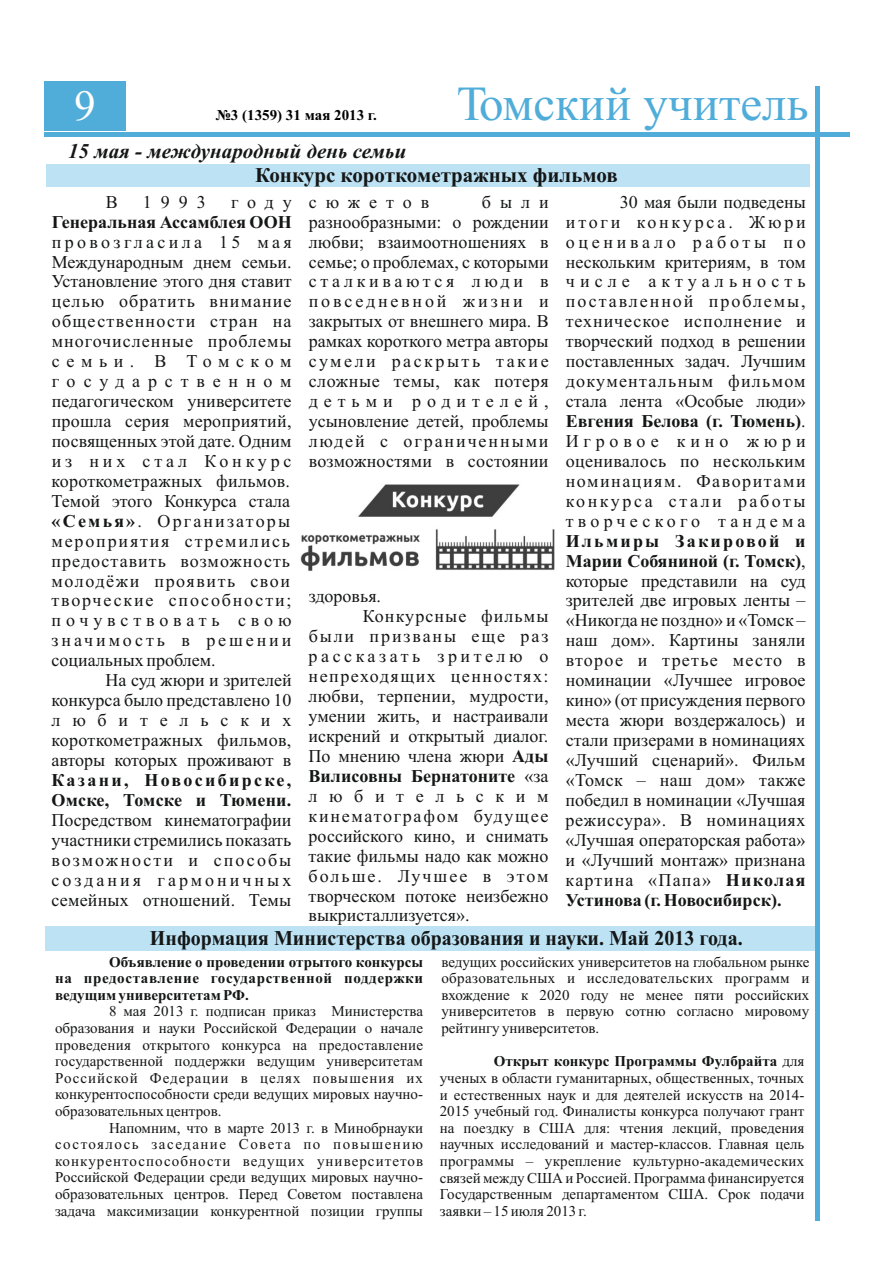
<style>
.page{position:relative;width:893px;height:1263px;background:#fff}
.page>*{position:absolute;margin:0;border:0;box-sizing:border-box;transform-origin:0 0}
.t1{font:49.05px "Times New Roman";color:#50add9}
.t2{font:43.2px "Times New Roman";color:#fff}
.t3{font:700 21px "Times New Roman";color:#151616;scale:.95 1}
.t4{font:700 21px "Times New Roman";color:#151616}
.t5{font:italic 700 21px "Times New Roman";color:#151616}
.t6{font:18px/20px "Times New Roman";letter-spacing:.01em;color:#151616;text-align:justify}
.t7{font:18px/20px "Times New Roman";letter-spacing:.095em;color:#151616;text-align:right}
.t8{font:700 18px "Times New Roman";color:#151616}
.t9{font:18px/15.9px "Times New Roman";letter-spacing:.06em;color:#151616}
.t10{font:18px "Times New Roman";letter-spacing:.1em;color:#151616}
.t11{font:18px "Times New Roman";letter-spacing:.085em;color:#151616}
.t12{font:18px "Times New Roman";letter-spacing:.17em;color:#151616}
.t13{font:18px "Times New Roman";letter-spacing:.055em;color:#151616}
.t14{font:18px "Times New Roman";letter-spacing:.035em;color:#151616}
.t15{font:18px "Times New Roman";letter-spacing:.12em;color:#151616}
.t16{font:700 18px "Times New Roman";letter-spacing:.13em;color:#151616}
.t17{font:18px "Times New Roman";letter-spacing:.14em;color:#151616}
.t18{font:18px "Times New Roman";letter-spacing:.115em;color:#151616}
.t19{font:18px "Times New Roman";letter-spacing:.235em;color:#151616}
.t20{font:18px "Times New Roman";letter-spacing:.16em;color:#151616}
.t21{font:700 18px "Times New Roman";letter-spacing:.125em;color:#151616}
.t22{font:18px "Times New Roman";letter-spacing:.27em;color:#151616}
.t23{font:18px "Times New Roman";letter-spacing:.485em;color:#151616}
.t24{font:18px "Times New Roman";letter-spacing:.66em;color:#151616}
.t25{font:15px/16.6px "Times New Roman";color:#151616;text-align:justify}
.t26{font:700 15px/16.6px "Times New Roman";color:#151616;text-align:justify}
.t27{font:15px "Times New Roman";letter-spacing:.07em;color:#151616}
.t28{font:15px "Times New Roman";letter-spacing:.065em;color:#151616}
.t29{font:15px "Times New Roman";letter-spacing:.1em;color:#151616}
.t30{font:700 15px "Times New Roman";color:#000}
.s1{font-weight:700}
.s2{font-weight:400}
</style>
<div class="page">
<div style="left:47px;top:164px;width:763px;height:23px;background:#bce2f4"></div>
<hr style="left:44px;top:132px;width:805px;height:4px;background:#50add9">
<hr style="left:815px;top:86px;width:4px;height:1135px;background:#50add9">
<div style="left:44px;top:82px;width:82px;height:49px;background:#50add9"></div>
<img style="left:300px;top:484px;width:255px;height:87px">
<div style="left:45px;top:927px;width:769px;height:24px;background:#bce2f4"></div>
<h2 class="t2" style="left:74px;top:90px;width:23px">9</h2>
<p class="t30" style="left:216px;top:110px;width:162px">№3 (1359) 31 мая 2013 г.</p>
<h1 class="t1" style="left:457px;top:86px;width:353px">Томский учитель</h1>
<p class="t5" style="left:68px;top:144px;width:340px">15 мая - международный день семьи</p>
<p class="t4" style="left:255px;top:168px;width:364px">Конкурс короткометражных фильмов</p>
<p class="t6" style="left:52px;top:193px;width:756px;text-indent:568px">30 мая были подведены <span class="s1">Генеральная Ассамблея ООН</span> разнообразными: о рождении и т о г и ко н к у р с а . Ж ю р и провозгласила 15 мая любви; взаимоотношениях в оценивало работы по Международным днем семьи. семье; о проблемах, с которыми нескольким критериям, в том Установление этого дня ставит сталкиваются люди в числе актуальность целью обратить внимание повседневной жизни и поставленной проблемы, общественности стран на закрытых от внешнего мира. В техническое исполнение и многочисленные проблемы рамках короткого метра авторы творческий подход в решении с е м ь и . В Т о м с к о м сумели раскрыть такие поставленных задач. Лучшим г о с у д а р с т в е н н о м сложные темы, как потеря документальным фильмом педагогическом университете д е т ь м и р о д и т е л е й , стала лента «Особые люди» прошла серия мероприятий, усыновление детей, проблемы <span class="s1">Евгения Белова (г. Тюмень)</span>. посвященных этой дате. Одним людей с ограниченными И г р о в о е к и н о ж ю р и и з н и х с т а л Ко н к у р с возможностями в состоянии оценивалось по нескольким короткометражных фильмов.</p>
<p class="t6" style="left:106px;top:193px;width:14px">В</p>
<p class="t6" style="left:143px;top:193px;width:64px">1993</p>
<p class="t23" style="left:231px;top:195px;width:200px">году сюжетов</p>
<p class="t6" style="left:482px;top:193px;width:68px">были</p>
<p class="t11" style="left:566px;top:474px;width:241px">номинациям. Фаворитами</p>
<p class="t6" style="left:52px;top:492px;width:240px">Темой этого Конкурса стала</p>
<p class="t17" style="left:566px;top:494px;width:241px">конкурса стали работы</p>
<p class="t15" style="left:52px;top:514px;width:240px"><span class="s1">«Семья»</span>. Организаторы</p>
<p class="t19" style="left:566px;top:514px;width:241px">творческого тандема</p>
<p class="t10" style="left:52px;top:534px;width:240px">мероприятия стремились</p>
<p class="t21" style="left:566px;top:534px;width:241px">Ильмиры Закировой и</p>
<p class="t13" style="left:52px;top:554px;width:240px">предоставить возможность</p>
<p class="t8" style="left:566px;top:554px;width:241px">Марии Собяниной (г. Томск)<span class="s2">,</span></p>
<p class="t11" style="left:52px;top:574px;width:240px">молодёжи проявить свои</p>
<p class="t6" style="left:566px;top:572px;width:241px">которые представили на суд</p>
<p class="t6" style="left:309px;top:588px;width:74px">здоровья.</p>
<p class="t10" style="left:52px;top:594px;width:241px">творческие способности;</p>
<p class="t6" style="left:566px;top:592px;width:241px">зрителей две игровых ленты –</p>
<p class="t22" style="left:52px;top:614px;width:241px">почувствовать свою</p>
<p class="t9" style="left:309px;top:614px;width:498px;text-indent:54px">Конкурсные фильмы «Никогда не поздно» и «Томск – были призваны еще раз</p>
<p class="t20" style="left:52px;top:634px;width:241px">значимость в решении</p>
<p class="t6" style="left:566px;top:632px;width:241px">наш дом». Картины заняли</p>
<p class="t6" style="left:52px;top:652px;width:166px">социальных проблем.</p>
<p class="t12" style="left:309px;top:654px;width:498px">рассказать зрителю о второе и третье место в</p>
<p class="t6" style="left:106px;top:672px;width:701px">На суд жюри и зрителей непреходящих ценностях: номинации «Лучшее игровое</p>
<p class="t6" style="left:52px;top:692px;width:241px">конкурса было представлено 10</p>
<p class="t6" style="left:309px;top:688px;width:241px">любви, терпении, мудрости,</p>
<p class="t6" style="left:566px;top:692px;width:241px">кино» (от присуждения первого</p>
<p class="t6" style="left:52px;top:712px;width:78px">люби</p>
<p class="t6" style="left:309px;top:708px;width:241px">умении жить, и настраивали</p>
<p class="t24" style="left:140px;top:714px;width:153px">тельских</p>
<p class="t6" style="left:566px;top:712px;width:241px">места жюри воздержалось) и</p>
<p class="t6" style="left:52px;top:732px;width:241px">короткометражных фильмов,</p>
<p class="t6" style="left:309px;top:728px;width:241px">искрений и открытый диалог.</p>
<p class="t6" style="left:566px;top:732px;width:241px">стали призерами в номинациях</p>
<p class="t6" style="left:309px;top:748px;width:241px">По мнению члена жюри <span class="s1">Ады</span></p>
<p class="t6" style="left:52px;top:752px;width:241px">авторы которых проживают в</p>
<p class="t6" style="left:566px;top:752px;width:241px">«Лучший сценарий». Фильм</p>
<p class="t16" style="left:52px;top:774px;width:241px">Казани, Новосибирске,</p>
<p class="t8" style="left:309px;top:770px;width:241px">Вилисовны Бернатоните <span class="s2">«за</span></p>
<p class="t6" style="left:52px;top:772px;width:755px;text-indent:514px">«Томск – наш дом» также <span class="s1">Омске, Томске и Тюмени.</span> л ю б и т е л ь с к и м победил в номинации «Лучшая Посредством кинематографии</p>
<p class="t7" style="left:309px;top:807px;width:241px">кинематографом будущее</p>
<p class="t14" style="left:566px;top:813px;width:241px">режиссура». В номинациях</p>
<p class="t6" style="left:52px;top:831px;width:241px">участники стремились показать</p>
<p class="t6" style="left:309px;top:827px;width:241px">российского кино, и снимать</p>
<p class="t6" style="left:566px;top:831px;width:241px">«Лучшая операторская работа»</p>
<p class="t18" style="left:51px;top:853px;width:241px">возможности и способы</p>
<p class="t6" style="left:309px;top:847px;width:241px">такие фильмы надо как можно</p>
<p class="t7" style="left:51px;top:851px;width:755px">и «Лучший монтаж» признана<br>создания гармоничных больше. Лучшее в этом картина «Папа» <span class="s1">Николая</span></p>
<p class="t6" style="left:309px;top:887px;width:241px">творческом потоке неизбежно</p>
<p class="t6" style="left:51px;top:891px;width:241px">семейных отношений. Темы</p>
<p class="t8" style="left:566px;top:893px;width:217px">Устинова (г. Новосибирск).</p>
<p class="t6" style="left:309px;top:907px;width:163px">выкристаллизуется».</p>
<p class="t3" style="left:150px;top:931px;width:625px">Информация Министерства образования и науки. Май 2013 года.</p>
<p class="t26" style="left:55px;top:955px;width:756px;text-indent:54px">Объявление о проведении отрытого конкурсы <span class="s2">ведущих российских университетов на глобальном рынке </span>на предоставление государственной поддержки <span class="s2">образовательных и исследовательских программ и </span>ведущим университетам РФ.</p>
<p class="t25" style="left:441px;top:988px;width:369px">вхождение к 2020 году не менее пяти российских</p>
<p class="t25" style="left:109px;top:1004px;width:702px">8 мая 2013 г. подписан приказ Министерства университетов в первую сотню согласно мировому</p>
<p class="t25" style="left:55px;top:1021px;width:546px">образования и науки Российской Федерации о начале рейтингу университетов.</p>
<p class="t25" style="left:55px;top:1038px;width:369px">проведения открытого конкурса на предоставление</p>
<p class="t25" style="left:55px;top:1054px;width:369px">государственной поддержки ведущим университетам</p>
<p class="t28" style="left:55px;top:1072px;width:369px">Российской Федерации в целях повышения их</p>
<p class="t25" style="left:55px;top:1087px;width:369px">конкурентоспособности среди ведущих мировых научно-</p>
<p class="t25" style="left:55px;top:1104px;width:168px">образовательных центров.</p>
<p class="t25" style="left:109px;top:1121px;width:315px">Напомним, что в марте 2013 г. в Минобрнауки</p>
<p class="t29" style="left:55px;top:1139px;width:369px">состоялось заседание Совета по повышению</p>
<p class="t27" style="left:55px;top:1155px;width:369px">конкурентоспособности ведущих университетов</p>
<p class="t25" style="left:55px;top:1170px;width:369px">Российской Федерации среди ведущих мировых научно-</p>
<p class="t25" style="left:55px;top:1187px;width:369px">образовательных центров. Перед Советом поставлена</p>
<p class="t25" style="left:55px;top:1204px;width:369px">задача максимизации конкурентной позиции группы</p>
<p class="t25" style="left:440px;top:1054px;width:366px;text-indent:54px"><span class="s1">Открыт конкурс Программы Фулбрайта</span> для ученых в области гуманитарных, общественных, точных и естественных наук и для деятелей искусств на 2014- 2015 учебный год. Финалисты конкурса получают грант на поездку в США для: чтения лекций, проведения научных исследований и мастер-классов. Главная цель программы – укрепление культурно-академических связей между США и Россией. Программа финансируется Государственным департаментом США. Срок подачи заявки – 15 июля 2013 г.</p>
</div>
